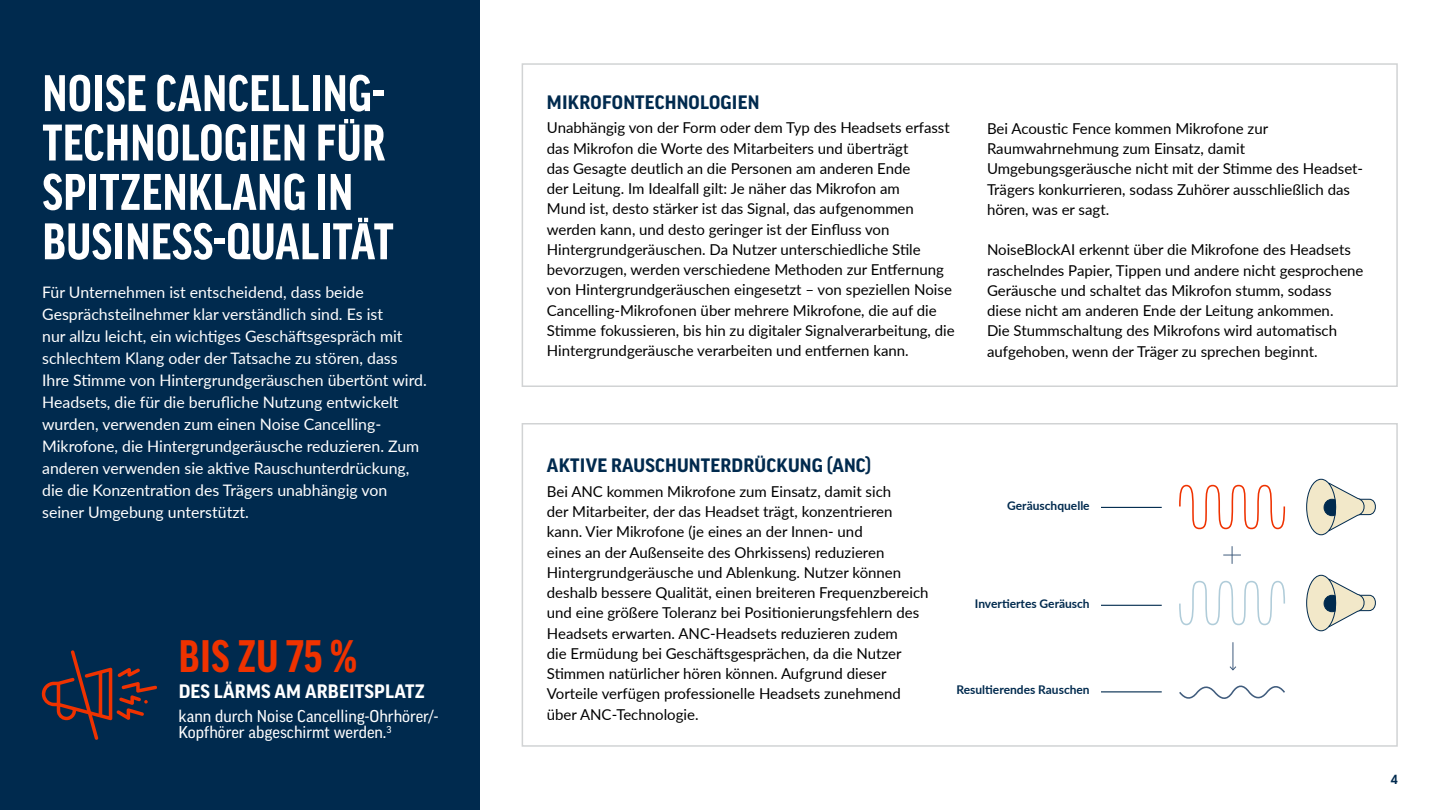
<style>
.page{position:relative;width:1440px;height:810px;background:#fff}
.page>*{position:absolute;margin:0;border:0;box-sizing:border-box;transform-origin:0 0}
.t1{font:700 condensed 54.9px/49.4px "Good Headline Pro";letter-spacing:.01em;color:#fff}
.t2{font:700 condensed 48.68px "Good Headline Pro";letter-spacing:.01em;color:#ef3200}
.t3{font:700 18.75px "Good Pro";letter-spacing:.01em;color:#002a4e}
.t4{font:700 18.75px "Good Pro";letter-spacing:.01em;color:#fff}
.t5{font:16.5px/16.5px "Good Pro News";color:#fff}
.t6{font:15.9px/22px "Lato";color:#fff}
.t7{font:15px/20.2px "Lato";color:#000}
.t8{font:700 12.75px "Good Pro";color:#002a4e}
.t9{font:700 12px "Lato";color:#002a4e}
</style>
<div class="page">
<div style="left:522px;top:63px;width:876px;height:324px;border:2px solid #d1d3d4"></div>
<div style="left:522px;top:423px;width:876px;height:324px;border:2px solid #d1d3d4"></div>
<div style="left:0;top:0;width:479px;height:810px;background:#002a4e"></div>
<svg style="left:1179px;top:484px;width:107px;height:46px"></svg>
<svg style="left:1179px;top:580px;width:106px;height:46px"></svg>
<div style="left:1307px;top:575px;width:29px;height:56px;background:#f2e8c9;border-radius:50%"></div>
<div style="left:1306px;top:575px;width:30px;height:56px;border:1px solid #002a4e;border-radius:50%"></div>
<svg style="left:1323px;top:578px;width:53px;height:50px"></svg>
<div style="left:1307px;top:479px;width:29px;height:56px;background:#f2e8c9;border-radius:50%"></div>
<div style="left:1306px;top:479px;width:30px;height:56px;border:1px solid #002a4e;border-radius:50%"></div>
<svg style="left:1323px;top:482px;width:53px;height:50px"></svg>
<svg style="left:1179px;top:685px;width:106px;height:14px"></svg>
<svg style="left:1229px;top:642px;width:7px;height:29px"></svg>
<svg style="left:1223px;top:546px;width:18px;height:18px"></svg>
<hr style="left:1101px;top:507px;width:61px;height:1px;background:#002a4e">
<hr style="left:1101px;top:605px;width:61px;height:1px;background:#002a4e">
<hr style="left:1101px;top:691px;width:61px;height:1px;background:#002a4e">
<svg style="left:41px;top:650px;width:116px;height:90px"></svg>
<h1 class="t1" style="left:42px;top:70px;width:353px">NOISE CANCELLING-<br>TECHNOLOGIEN FÜR<br>SPITZENKLANG IN<br>BUSINESS-QUALITÄT</h1>
<p class="t6" style="left:42px;top:280px;width:386px">Für Unternehmen ist entscheidend, dass beide Gesprächsteilnehmer klar verständlich sind. Es ist<br>nur allzu leicht, ein wichtiges Geschäftsgespräch mit schlechtem Klang oder der Tatsache zu stören, dass Ihre Stimme von Hintergrundgeräuschen übertönt wird.<br>Headsets, die für die berufliche Nutzung entwickelt wurden, verwenden zum einen Noise Cancelling-Mikrofone, die Hintergrundgeräusche reduzieren. Zum anderen verwenden sie aktive Rauschunterdrückung, die die Konzentration des Trägers unabhängig von seiner Umgebung unterstützt.</p>
<h2 class="t2" style="left:179px;top:633px;width:180px">BIS ZU 75 %</h2>
<p class="t4" style="left:179px;top:680px;width:248px">DES LÄRMS AM ARBEITSPLATZ</p>
<p class="t5" style="left:179px;top:707px;width:261px">kann durch Noise Cancelling-Ohrhörer/-<br>Kopfhörer abgeschirmt werden.<sup>3</sup></p>
<p class="t3" style="left:547px;top:91px;width:214px">MIKROFONTECHNOLOGIEN</p>
<p class="t7" style="left:547px;top:117px;width:409px">Unabhängig von der Form oder dem Typ des Headsets erfasst das Mikrofon die Worte des Mitarbeiters und überträgt<br>das Gesagte deutlich an die Personen am anderen Ende<br>der Leitung. Im Idealfall gilt: Je näher das Mikrofon am<br>Mund ist, desto stärker ist das Signal, das aufgenommen werden kann, und desto geringer ist der Einfluss von Hintergrundgeräuschen. Da Nutzer unterschiedliche Stile bevorzugen, werden verschiedene Methoden zur Entfernung von Hintergrundgeräuschen eingesetzt – von speziellen Noise Cancelling-Mikrofonen über mehrere Mikrofone, die auf die Stimme fokussieren, bis hin zu digitaler Signalverarbeitung, die Hintergrundgeräusche verarbeiten und entfernen kann.</p>
<p class="t7" style="left:987px;top:118px;width:378px">Bei Acoustic Fence kommen Mikrofone zur Raumwahrnehmung zum Einsatz, damit Umgebungsgeräusche nicht mit der Stimme des Headset-Trägers konkurrieren, sodass Zuhörer ausschließlich das hören, was er sagt.</p>
<p class="t7" style="left:987px;top:239px;width:378px">NoiseBlockAI erkennt über die Mikrofone des Headsets raschelndes Papier, Tippen und andere nicht gesprochene Geräusche und schaltet das Mikrofon stumm, sodass diese nicht am anderen Ende der Leitung ankommen.<br>Die Stummschaltung des Mikrofons wird automatisch aufgehoben, wenn der Träger zu sprechen beginnt.</p>
<p class="t3" style="left:547px;top:455px;width:326px">AKTIVE RAUSCHUNTERDRÜCKUNG (ANC)</p>
<p class="t7" style="left:547px;top:481px;width:383px">Bei ANC kommen Mikrofone zum Einsatz, damit sich<br>der Mitarbeiter, der das Headset trägt, konzentrieren kann. Vier Mikrofone (je eines an der Innen- und<br>eines an der Außenseite des Ohrkissens) reduzieren Hintergrundgeräusche und Ablenkung. Nutzer können deshalb bessere Qualität, einen breiteren Frequenzbereich und eine größere Toleranz bei Positionierungsfehlern des Headsets erwarten. ANC-Headsets reduzieren zudem<br>die Ermüdung bei Geschäftsgesprächen, da die Nutzer Stimmen natürlicher hören können. Aufgrund dieser Vorteile verfügen professionelle Headsets zunehmend über ANC-Technologie.</p>
<p class="t9" style="left:1007px;top:497px;width:84px">Geräuschquelle</p>
<p class="t9" style="left:975px;top:595px;width:116px">Invertiertes Geräusch</p>
<p class="t9" style="left:957px;top:681px;width:135px">Resultierendes Rauschen</p>
<p class="t8" style="left:1391px;top:773px;width:8px">4</p>
</div>
